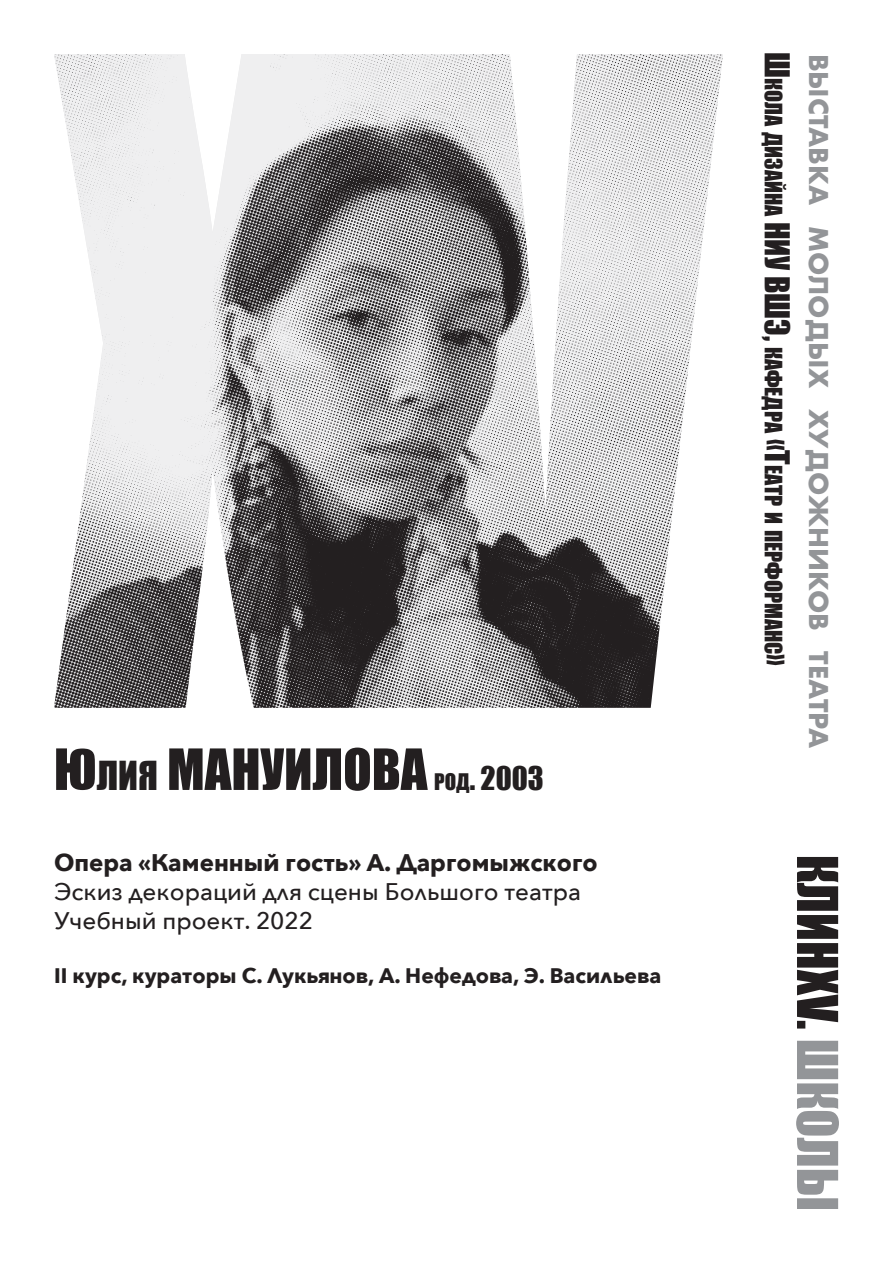
<style>
.page{position:relative;width:893px;height:1263px;background:#fff}
.page>*{position:absolute;margin:0;border:0;box-sizing:border-box;transform-origin:0 0}
.t1{font:52.5px "Impact";color:#231f20}
.t2{font:30px "Impact";color:#231f20}
.t3{font:700 25.2px "Futura";color:#939598}
.t4{font:500 24px/28.8px "Avenir Next";color:#231f20}
.t5{font:700 24px "Avenir Next";color:#231f20}
.t6{font:22.05px "Impact";color:#231f20}
.t7{font:700 21px "Avenir Next";color:#231f20}
.s1{font-size:36.75px}
.s2{font-size:21px}
.s3{font-size:31.5px}
</style>
<div class="page">
<img style="left:54px;top:54px;width:669px;height:654px">
<svg style="left:796px;top:1041px;width:43px;height:168px"></svg>
<svg style="left:797px;top:857px;width:41px;height:171px"></svg>
<h1 class="t1" style="left:54px;top:729px;width:318px">Ю<span class="s1">лия</span> МАНУИЛОВА</h1>
<p class="t2" style="left:434px;top:755px;width:111px"><span class="s2">род</span>. 2003</p>
<p class="t5" style="left:54px;top:842px;width:545px">Опера «Каменный гость» А. Даргомыжского</p>
<p class="t4" style="left:54px;top:876px;width:529px">Эскиз декораций для сцены Большого театра<br>Учебный проект. 2022</p>
<p class="t7" style="left:54px;top:957px;width:609px">II курс, кураторы С. Лукьянов, А. Нефедова, Э. Васильева</p>
<p class="t6" style="left:790px;top:52px;width:615px;rotate:90deg"><span class="s3">Ш</span>кола дизайна <span class="s3">НИУ ВШЭ,</span> кафедра <span class="s3">«Т</span>еатр и перформанс<span class="s3">»</span></p>
<p class="t3" style="left:837px;top:54px;width:696px;rotate:90deg">выставка молодых художников театра</p>
</div>
